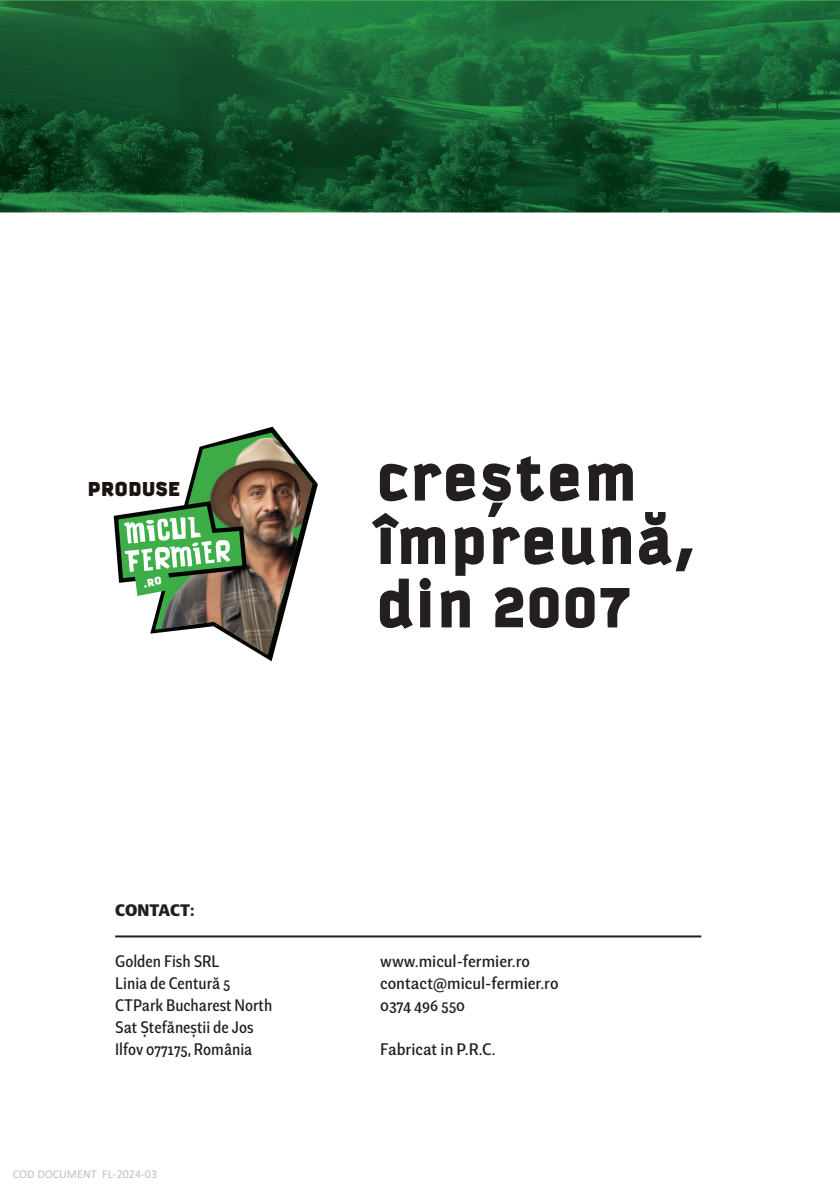
<style>
.page{position:relative;width:840px;height:1191px;background:#fff}
.page>*{position:absolute;margin:0;border:0;box-sizing:border-box;transform-origin:0 0}
.t1{font:900 69.8px/63.4px "Kautiva Pro";letter-spacing:.04em;color:#231f20}
.t2{font:900 26.8px "Kautiva Pro";color:#1a130f}
.t3{font:100 condensed 18px/22px "Geller Sans";color:#231f20}
.t4{font:100 condensed 18px/22px "Geller Sans";color:#231f20;scale:1.06 1}
.t5{font:12px "Calibri";letter-spacing:.005em;color:#c0c0c0}
</style>
<div class="page">
<hr style="left:115px;top:935px;width:585px;height:2px;background:#231f20">
<img style="left:0;top:1px;width:839px;height:211px">
<hr style="left:0;top:0;width:839px;height:1px;background:#3eae49">
<svg style="left:114px;top:427px;width:204px;height:234px"></svg>
<h2 class="t2" style="left:87px;top:470px;width:94px">produse</h2>
<h1 class="t1" style="left:376px;top:443px;width:320px">creștem împreună, din 2007</h1>
<p class="t4" style="left:115px;top:899px;width:77px">CONTACT:</p>
<p class="t3" style="left:115px;top:949px;width:159px">Golden Fish SRL<br>Linia de Centură 5<br>CTPark Bucharest North<br>Sat Ștefăneștii de Jos<br>Ilfov 077175, România</p>
<p class="t5" style="left:13px;top:1165px;width:146px">COD DOCUMENT FL-2024-03</p>
<p class="t4" style="left:380px;top:949px;width:170px">www.micul-fermier.ro contact@micul-fermier.ro<br>0374 496 550</p>
<p class="t4" style="left:380px;top:1037px;width:110px">Fabricat in P.R.C.</p>
</div>
